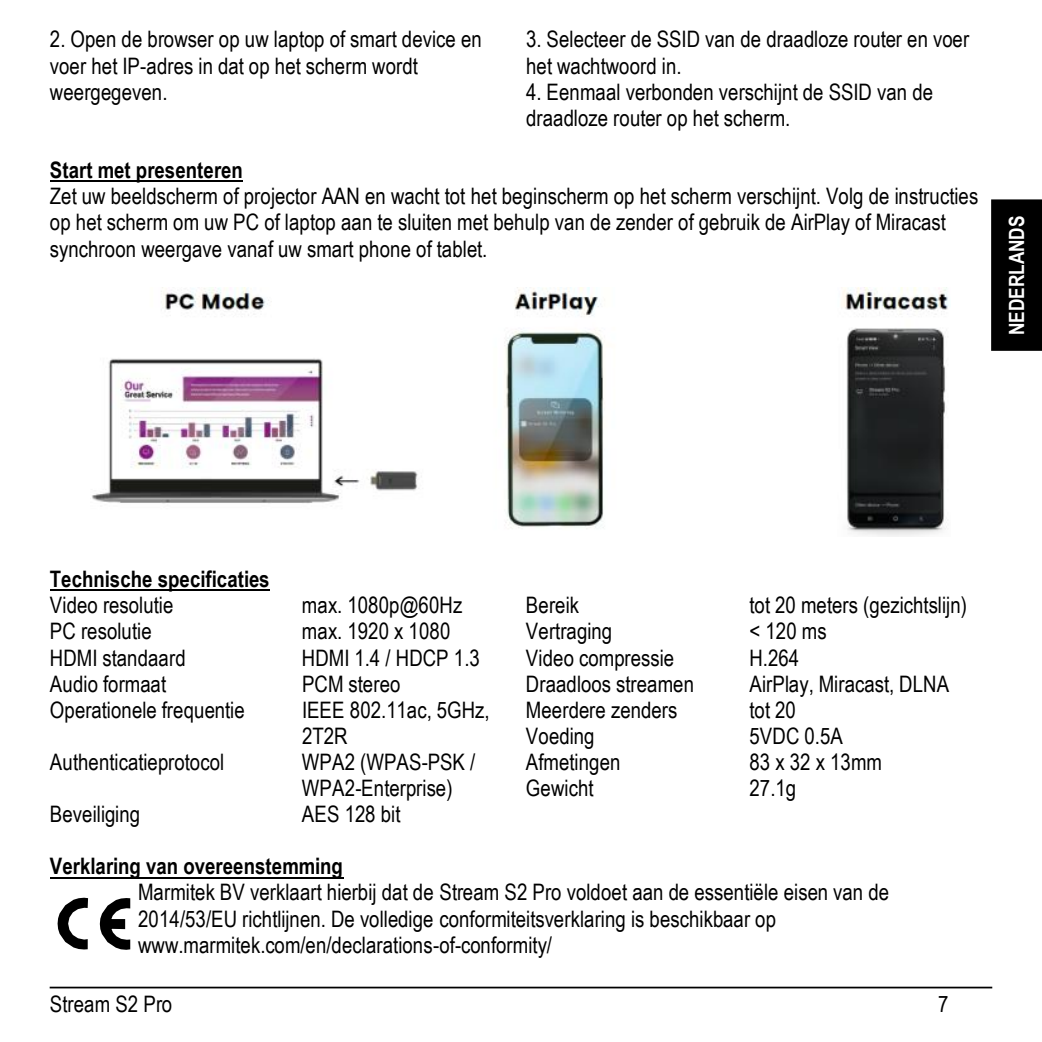
<style>
.page{position:relative;width:1042px;height:1042px;background:#fff}
.page>*{position:absolute;margin:0;border:0;box-sizing:border-box;transform-origin:0 0}
.t1{font:22.75px/26.2px "Arial Narrow";letter-spacing:.005em;color:#000}
.t2{font:700 22.75px "Arial Narrow";letter-spacing:.005em;color:#000}
.t3{font:700 21px "Arial Narrow";letter-spacing:.005em;color:#fff}
</style>
<div class="page">
<hr style="left:50px;top:986px;width:942px;height:2px;background:#000">
<div style="left:991px;top:199px;width:51px;height:152px;background:#000"></div>
<hr style="left:50px;top:181px;width:193px;height:1px;background:#000">
<hr style="left:50px;top:589px;width:220px;height:2px;background:#000">
<hr style="left:50px;top:877px;width:294px;height:1px;background:#000">
<img style="left:92px;top:287px;width:857px;height:250px">
<svg style="left:100px;top:898px;width:30px;height:52px"></svg>
<svg style="left:58px;top:897px;width:30px;height:52px"></svg>
<p class="t1" style="left:50px;top:25px;width:433px">2. Open de browser op uw laptop of smart device en voer het IP-adres in dat op het scherm wordt weergegeven.</p>
<p class="t1" style="left:526px;top:25px;width:445px">3. Selecteer de SSID van de draadloze router en voer het wachtwoord in.</p>
<p class="t1" style="left:526px;top:78px;width:409px">4. Eenmaal verbonden verschijnt de SSID van de draadloze router op het scherm.</p>
<p class="t2" style="left:50px;top:153px;width:194px">Start met presenteren</p>
<p class="t1" style="left:50px;top:182px;width:930px">Zet uw beeldscherm of projector AAN en wacht tot het beginscherm op het scherm verschijnt. Volg de instructies op het scherm om uw PC of laptop aan te sluiten met behulp van de zender of gebruik de AirPlay of Miracast synchroon weergave vanaf uw smart phone of tablet.</p>
<p class="t3" style="left:1000px;top:335px;width:121px;rotate:-90deg">NEDERLANDS</p>
<p class="t2" style="left:50px;top:562px;width:221px">Technische specificaties</p>
<p class="t1" style="left:50px;top:591px;width:125px">Video resolutie</p>
<p class="t1" style="left:302px;top:591px;width:162px">max. 1080p@60Hz</p>
<p class="t1" style="left:50px;top:617px;width:103px">PC resolutie</p>
<p class="t1" style="left:302px;top:617px;width:150px">max. 1920 x 1080</p>
<p class="t1" style="left:50px;top:643px;width:137px">HDMI standaard</p>
<p class="t1" style="left:302px;top:643px;width:179px">HDMI 1.4 / HDCP 1.3</p>
<p class="t1" style="left:50px;top:669px;width:118px">Audio formaat</p>
<p class="t1" style="left:302px;top:669px;width:100px">PCM stereo</p>
<p class="t1" style="left:50px;top:695px;width:196px">Operationele frequentie</p>
<p class="t1" style="left:302px;top:696px;width:189px">IEEE 802.11ac, 5GHz,<br>2T2R</p>
<p class="t1" style="left:50px;top:748px;width:176px">Authenticatieprotocol</p>
<p class="t1" style="left:302px;top:748px;width:175px">WPA2 (WPAS-PSK /<br>WPA2-Enterprise)</p>
<p class="t1" style="left:50px;top:800px;width:92px">Beveiliging</p>
<p class="t1" style="left:302px;top:800px;width:100px">AES 128 bit</p>
<p class="t1" style="left:526px;top:591px;width:55px">Bereik</p>
<p class="t1" style="left:749px;top:591px;width:219px">tot 20 meters (gezichtslijn)</p>
<p class="t1" style="left:526px;top:617px;width:88px">Vertraging</p>
<p class="t1" style="left:749px;top:617px;width:79px">&lt; 120 ms</p>
<p class="t1" style="left:526px;top:643px;width:150px">Video compressie</p>
<p class="t1" style="left:749px;top:643px;width:51px">H.264</p>
<p class="t1" style="left:526px;top:669px;width:170px">Draadloos streamen</p>
<p class="t1" style="left:749px;top:669px;width:201px">AirPlay, Miracast, DLNA</p>
<p class="t1" style="left:526px;top:695px;width:153px">Meerdere zenders</p>
<p class="t1" style="left:749px;top:695px;width:48px">tot 20</p>
<p class="t1" style="left:526px;top:721px;width:70px">Voeding</p>
<p class="t1" style="left:749px;top:721px;width:95px">5VDC 0.5A</p>
<p class="t1" style="left:526px;top:748px;width:96px">Afmetingen</p>
<p class="t1" style="left:749px;top:748px;width:134px">83 x 32 x 13mm</p>
<p class="t1" style="left:526px;top:774px;width:69px">Gewicht</p>
<p class="t1" style="left:749px;top:774px;width:48px">27.1g</p>
<p class="t2" style="left:50px;top:849px;width:294px">Verklaring van overeenstemming</p>
<p class="t1" style="left:138px;top:878px;width:752px">Marmitek BV verklaart hierbij dat de Stream S2 Pro voldoet aan de essentiële eisen van de<br>2014/53/EU richtlijnen. De volledige conformiteitsverklaring is beschikbaar op www.marmitek.com/en/declarations-of-conformity/</p>
<p class="t1" style="left:50px;top:990px;width:124px">Stream S2 Pro</p>
<p class="t1" style="left:938px;top:990px;width:12px">7</p>
</div>
